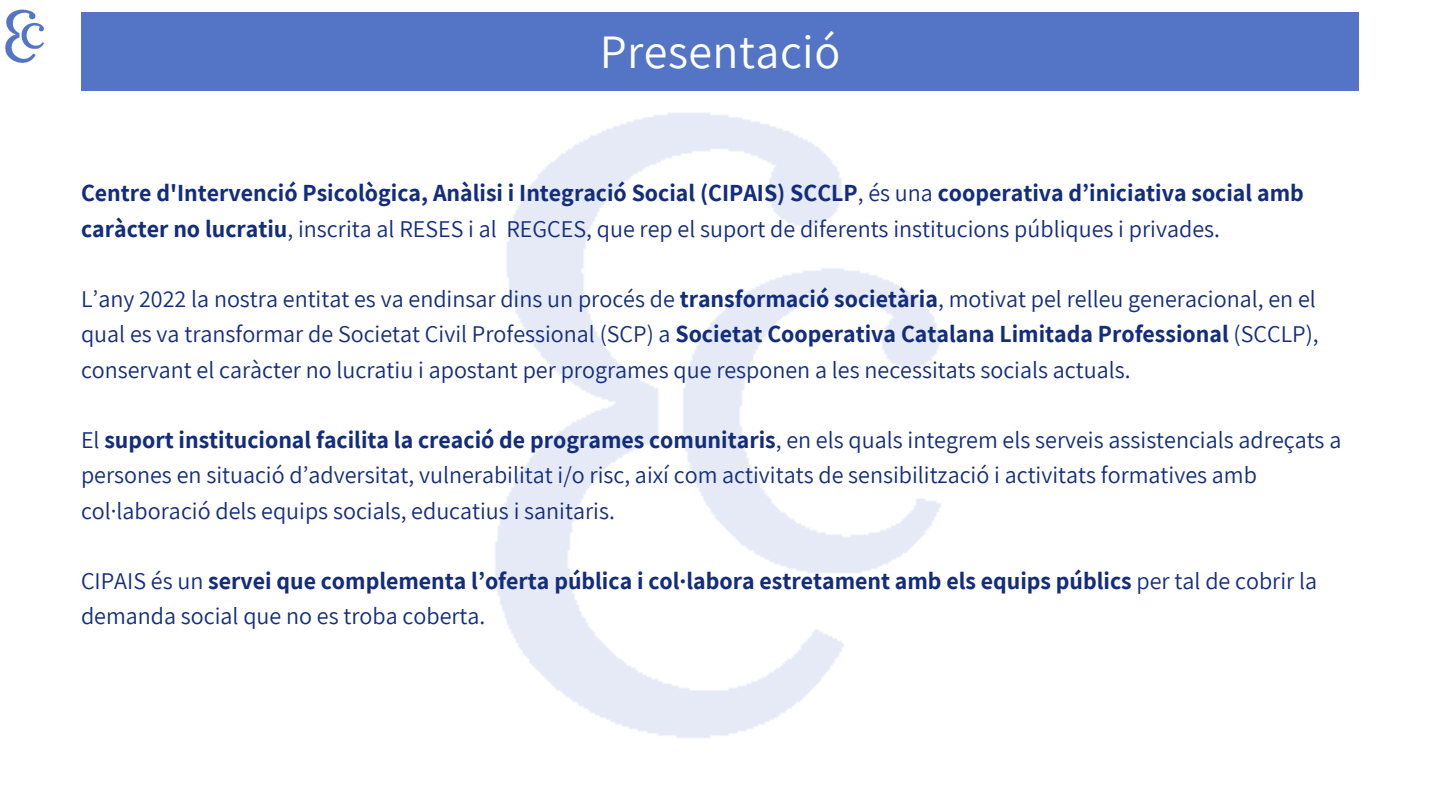
<style>
.page{position:relative;width:1440px;height:810px;background:#fff}
.page>*{position:absolute;margin:0;border:0;box-sizing:border-box;transform-origin:0 0}
.t1{font:48px "Assistant";letter-spacing:.01em;color:#fff}
.t2{font:24px/35.2px "Assistant";color:#132d7d;text-align:justify}
.t3{font:700 24px/35.2px "Assistant";color:#132d7d}
.s1{font-weight:400}
.s2{font-weight:700}
</style>
<div class="page">
<img style="left:5px;top:9px;width:39px;height:54px">
<img style="left:495px;top:113px;width:446px;height:625px">
<div style="left:81px;top:12px;width:1278px;height:79px;background:#5474c6"></div>
<p class="t1" style="left:600px;top:19px;width:242px">Presentació</p>
<p class="t3" style="left:81px;top:175px;width:1224px">Centre d'Intervenció Psicològica, Anàlisi i Integració Social (CIPAIS) SCCLP<span class="s1">, és una</span> cooperativa d’iniciativa social amb caràcter no lucratiu<span class="s1">, inscrita al RESES i al REGCES, que rep el suport de diferents institucions públiques i privades.</span></p>
<h1 class="t2" style="left:81px;top:281px;width:1239px">L’any 2022 la nostra entitat es va endinsar dins un procés de <span class="s2">transformació societària</span>, motivat pel relleu generacional, en el qual es va transformar de Societat Civil Professional (SCP) a <span class="s2">Societat Cooperativa Catalana Limitada Professional</span> (SCCLP), conservant el caràcter no lucratiu i apostant per programes que responen a les necessitats socials actuals.</h1>
<p class="t2" style="left:81px;top:422px;width:1262px;text-align:left">El <span class="s2">suport institucional facilita la creació de programes comunitaris</span>, en els quals integrem els serveis assistencials adreçats a persones en situació d’adversitat, vulnerabilitat i/o risc, així com activitats de sensibilització i activitats formatives amb col·laboració dels equips socials, educatius i sanitaris.</p>
<p class="t3" style="left:81px;top:563px;width:1238px"><span class="s1">CIPAIS és un</span> servei que complementa l’oferta pública i col·labora estretament amb els equips públics <span class="s1">per tal de cobrir la demanda social que no es troba coberta.</span></p>
</div>
